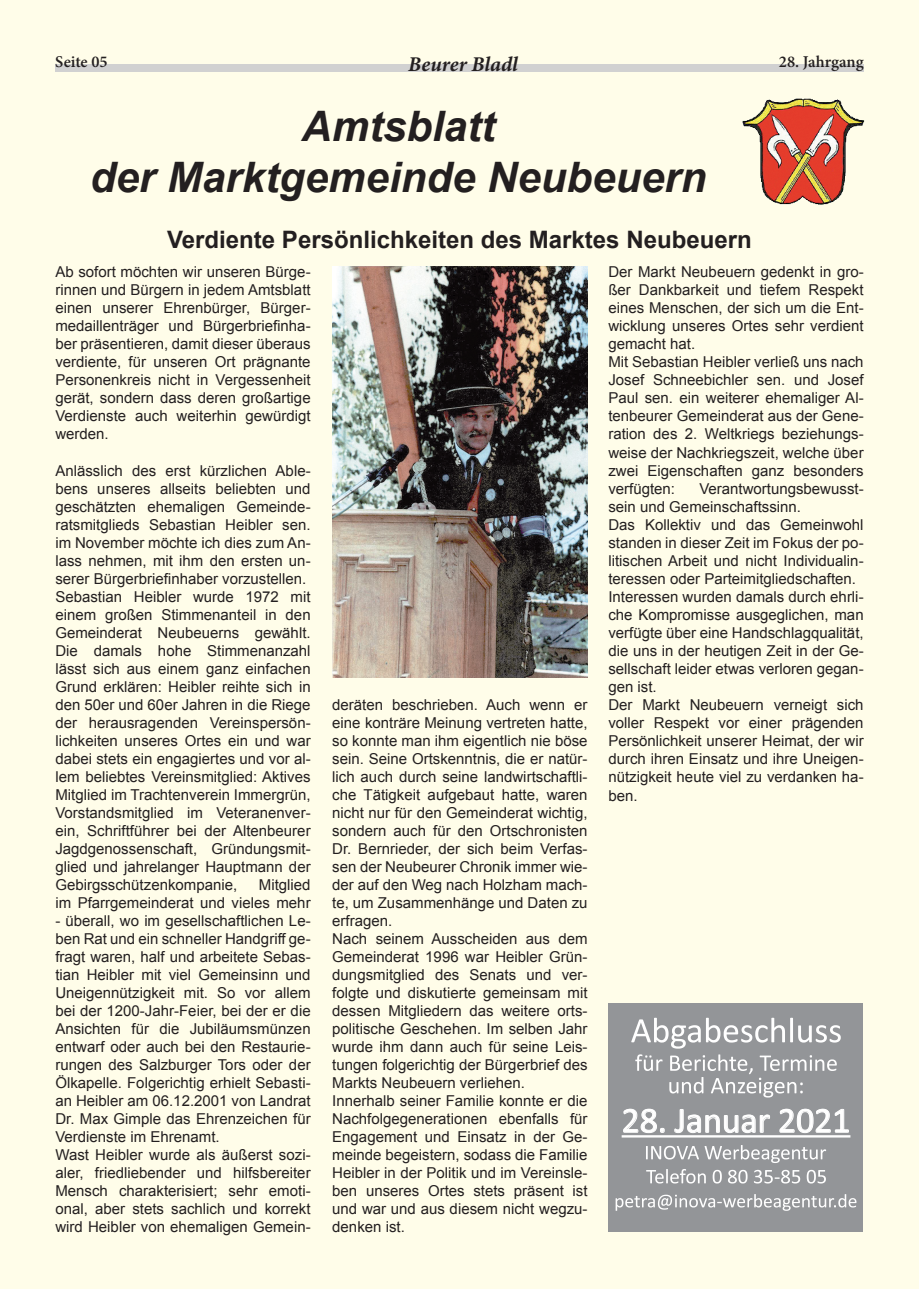
<style>
.page{position:relative;width:919px;height:1289px;background:#fff}
.page>*{position:absolute;margin:0;border:0;box-sizing:border-box;transform-origin:0 0}
.t1{font:italic 700 42px/50.4px "Arial";color:#231f20;text-align:center}
.t2{font:36px "Calibri";letter-spacing:-.005em;color:#fff}
.t3{font:700 24px "Arial";color:#231f20}
.t4{font:italic 700 21px "Minion Pro";color:#231f20}
.t5{font:600 16.5px "Minion Pro";letter-spacing:-.005em;color:#231f20}
.t6{font:15px/18px "Arial";color:#231f20}
</style>
<div class="page">
<div style="left:0;top:0;width:13px;height:1288px;background:#fffde9"></div>
<div style="left:13px;top:0;width:905px;height:1288px;background:#fffde9"></div>
<img style="left:742px;top:98px;width:122px;height:106px">
<img style="left:332px;top:266px;width:255px;height:411px">
<div style="left:608px;top:1003px;width:255px;height:229px;background:#939598"></div>
<hr style="left:621px;top:1135px;width:229px;height:2px;background:#fff">
<svg style="left:631px;top:1017px;width:209px;height:31px"></svg>
<svg style="left:635px;top:1054px;width:201px;height:43px"></svg>
<svg style="left:623px;top:1108px;width:42px;height:25px"></svg>
<svg style="left:674px;top:1109px;width:96px;height:24px"></svg>
<svg style="left:779px;top:1108px;width:70px;height:25px"></svg>
<svg style="left:646px;top:1145px;width:180px;height:17px"></svg>
<svg style="left:646px;top:1169px;width:179px;height:14px"></svg>
<svg style="left:615px;top:1194px;width:241px;height:16px"></svg>
<p class="t5" style="left:55px;top:51px;width:54px">Seite 05</p>
<h3 class="t4" style="left:408px;top:49px;width:111px">Beurer Bladl</h3>
<p class="t5" style="left:778px;top:51px;width:86px">28. Jahrgang</p>
<h1 class="t1" style="left:90px;top:101px;width:618px">Amtsblatt<br>der Marktgemeinde Neubeuern</h1>
<h3 class="t3" style="left:167px;top:226px;width:586px">Verdiente Persönlichkeiten des Marktes Neubeuern</h3>
<p class="t6" style="left:55px;top:263px;width:257px;text-align:justify">Ab sofort möchten wir unseren Bürge&shy;rinnen und Bürgern in jedem Amtsblatt einen unserer Ehrenbürger, Bürger&shy;medaillenträger und Bürgerbriefinha&shy;ber präsentieren, damit dieser überaus verdiente, für unseren Ort prägnante Personenkreis nicht in Vergessenheit gerät, sondern dass deren großartige Verdienste auch weiterhin gewürdigt werden.</p>
<p class="t6" style="left:55px;top:461px;width:257px">Anlässlich des erst kürzlichen Able&shy;bens unseres allseits beliebten und geschätzten ehemaligen Gemeinde&shy;ratsmitglieds Sebastian Heibler sen. im November möchte ich dies zum An&shy;lass nehmen, mit ihm den ersten un&shy;serer Bürgerbriefinhaber vorzustellen.<br>Sebastian Heibler wurde 1972 mit einem großen Stimmenanteil in den Gemeinderat Neubeuerns gewählt.<br>Die damals hohe Stimmenanzahl lässt sich aus einem ganz einfachen Grund erklären: Heibler reihte sich in den 50er und 60er Jahren in die Riege der herausragenden Vereinspersön&shy;lichkeiten unseres Ortes ein und war dabei stets ein engagiertes und vor al&shy;lem beliebtes Vereinsmitglied: Aktives Mitglied im Trachtenverein Immergrün, Vorstandsmitglied im Veteranenver&shy;ein, Schriftführer bei der Altenbeurer Jagdgenossenschaft, Gründungsmit&shy;glied und jahrelanger Hauptmann der Gebirgsschützenkompanie,</p>
<p class="t6" style="left:55px;top:875px;width:257px;text-align:right">Mitglied<br>im Pfarrgemeinderat und vieles mehr</p>
<p class="t6" style="left:55px;top:911px;width:257px">- überall, wo im gesellschaftlichen Le&shy;ben Rat und ein schneller Handgriff ge&shy;fragt waren, half und arbeitete Sebas&shy;tian Heibler mit viel Gemeinsinn und Uneigennützigkeit mit. So vor allem bei der 1200-Jahr-Feier, bei der er die Ansichten für die Jubiläumsmünzen entwarf oder auch bei den Restaurie&shy;rungen des Salzburger Tors oder der Ölkapelle. Folgerichtig erhielt Sebasti&shy;an Heibler am 06.12.2001 von Landrat Dr. Max Gimple das Ehrenzeichen für Verdienste im Ehrenamt.<br>Wast Heibler wurde als äußerst sozi&shy;aler, friedliebender und hilfsbereiter Mensch charakterisiert; sehr emoti&shy;onal, aber stets sachlich und korrekt wird Heibler von ehemaligen Gemein-</p>
<p class="t6" style="left:332px;top:695px;width:257px">deräten beschrieben. Auch wenn er eine konträre Meinung vertreten hatte, so konnte man ihm eigentlich nie böse sein. Seine Ortskenntnis, die er natür&shy;lich auch durch seine landwirtschaftli&shy;che Tätigkeit aufgebaut hatte, waren nicht nur für den Gemeinderat wichtig, sondern auch für den Ortschronisten Dr. Bernrieder, der sich beim Verfas&shy;sen der Neubeurer Chronik immer wie&shy;der auf den Weg nach Holzham mach&shy;te, um Zusammenhänge und Daten zu erfragen.<br>Nach seinem Ausscheiden aus dem Gemeinderat 1996 war Heibler Grün&shy;dungsmitglied des Senats und ver&shy;folgte und diskutierte gemeinsam mit dessen Mitgliedern das weitere orts&shy;politische Geschehen. Im selben Jahr wurde ihm dann auch für seine Leis&shy;tungen folgerichtig der Bürgerbrief des Markts Neubeuern verliehen.<br>Innerhalb seiner Familie konnte er die Nachfolgegenerationen ebenfalls für Engagement und Einsatz in der Ge&shy;meinde begeistern, sodass die Familie Heibler in der Politik und im Vereinsle&shy;ben unseres Ortes stets präsent ist und war und aus diesem nicht wegzu&shy;denken ist.</p>
<p class="t6" style="left:608px;top:263px;width:257px">Der Markt Neubeuern gedenkt in gro&shy;ßer Dankbarkeit und tiefem Respekt eines Menschen, der sich um die Ent&shy;wicklung unseres Ortes sehr verdient gemacht hat.<br>Mit Sebastian Heibler verließ uns nach Josef Schneebichler sen. und Josef Paul sen. ein weiterer ehemaliger Al&shy;tenbeurer Gemeinderat aus der Gene&shy;ration des 2. Weltkriegs beziehungs&shy;weise der Nachkriegszeit, welche über zwei Eigenschaften ganz besonders verfügten:</p>
<p class="t6" style="left:608px;top:479px;width:257px;text-indent:91px">Verantwortungsbewusst&shy;sein und Gemeinschaftssinn.<br>Das Kollektiv und das Gemeinwohl standen in dieser Zeit im Fokus der po&shy;litischen Arbeit und nicht Individualin&shy;teressen oder Parteimitgliedschaften.<br>Interessen wurden damals durch ehrli&shy;che Kompromisse ausgeglichen, man verfügte über eine Handschlagqualität, die uns in der heutigen Zeit in der Ge&shy;sellschaft leider etwas verloren gegan&shy;gen ist.<br>Der Markt Neubeuern verneigt sich voller Respekt vor einer prägenden Persönlichkeit unserer Heimat, der wir durch ihren Einsatz und ihre Uneigen&shy;nützigkeit heute viel zu verdanken ha-</p>
<p class="t6" style="left:608px;top:787px;width:31px">ben.</p>
<h2 class="t2" style="left:621px;top:1097px;width:230px">28. Januar 2021</h2>
</div>
